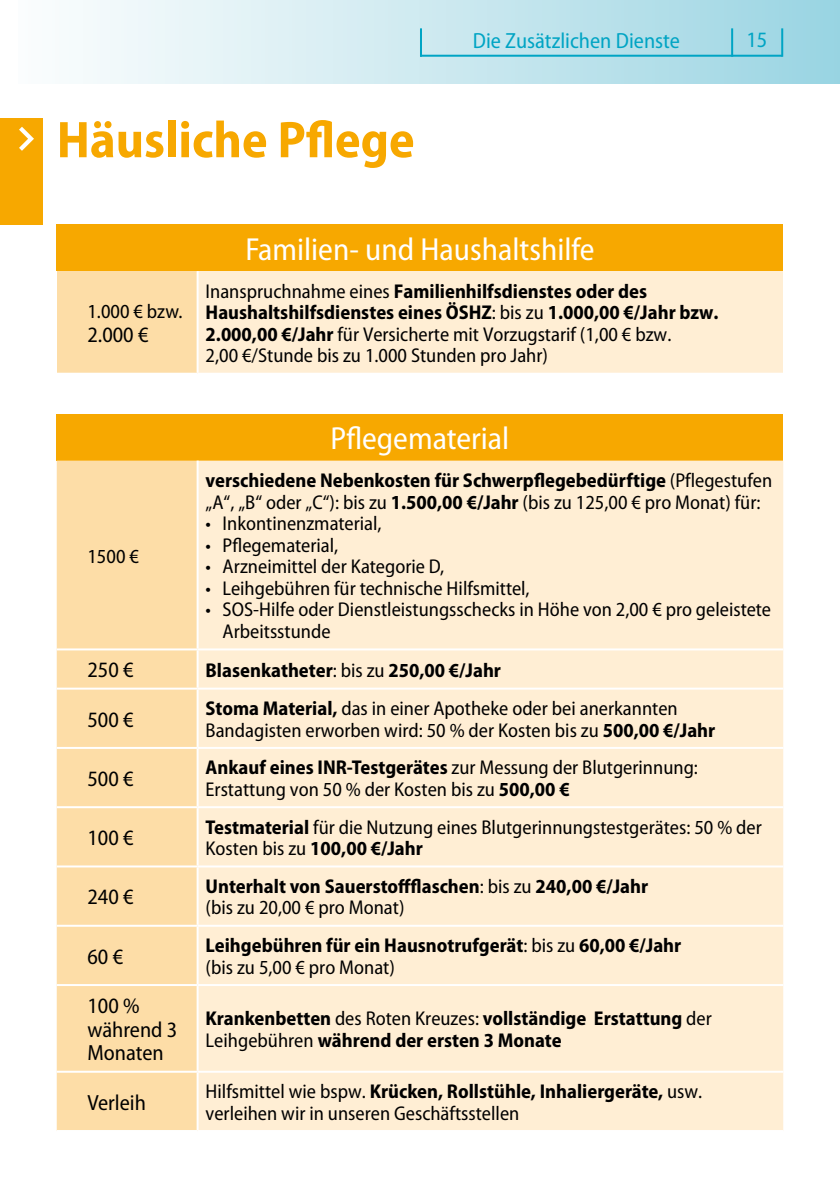
<style>
.page{position:relative;width:840px;height:1191px;background:#fff}
.page>*{position:absolute;margin:0;border:0;box-sizing:border-box;transform-origin:0 0}
.t1{font:700 semi-condensed 52px "Myriad Pro";color:#f7a800}
.t2{font:semi-condensed 32px "Myriad Pro";color:#fff}
.t3{font:semi-condensed 22px/23.8px "Myriad Pro";color:#000}
.t4{font:semi-condensed 22px "Myriad Pro";color:#00a4c4}
.t5{font:semi-condensed 20px/21.6px "Myriad Pro";color:#000}
.t6{font:700 semi-condensed 20px/21.6px "Myriad Pro";color:#000}
.s1{font-weight:700}
.s2{font-weight:400}
</style>
<div class="page">
<div style="left:0;top:0;width:839px;height:84px;background:linear-gradient(to right,#fffffe,#9ad4e2)"></div>
<hr style="left:420px;top:55px;width:362px;height:2px;background:#00a4c4">
<hr style="left:420px;top:28px;width:2px;height:29px;background:#00a4c4">
<hr style="left:780px;top:28px;width:2px;height:29px;background:#00a4c4">
<hr style="left:730px;top:28px;width:2px;height:29px;background:#00a4c4">
<div style="left:0;top:0;width:17px;height:84px;background:#fff"></div>
<div style="left:0;top:118px;width:43px;height:106px;background:#f7a800"></div>
<svg style="left:19px;top:127px;width:15px;height:24px"></svg>
<div style="left:57px;top:224px;width:725px;height:47px;background:#f7a800"></div>
<div style="left:57px;top:271px;width:140px;height:103px;background:#fddda7"></div>
<div style="left:197px;top:271px;width:585px;height:103px;background:#ffeed4"></div>
<hr style="left:196px;top:271px;width:2px;height:102px;background:#fff">
<hr style="left:57px;top:373px;width:140px;height:2px;background:#fff">
<hr style="left:197px;top:373px;width:585px;height:2px;background:#fff">
<div style="left:57px;top:414px;width:725px;height:46px;background:#f7a800"></div>
<div style="left:57px;top:460px;width:139px;height:670px;background:#fddda7"></div>
<div style="left:198px;top:460px;width:584px;height:670px;background:#ffeed4"></div>
<hr style="left:57px;top:648px;width:140px;height:2px;background:#fff">
<hr style="left:197px;top:648px;width:585px;height:2px;background:#fff">
<hr style="left:57px;top:687px;width:140px;height:2px;background:#fff">
<hr style="left:197px;top:687px;width:585px;height:2px;background:#fff">
<hr style="left:57px;top:747px;width:140px;height:2px;background:#fff">
<hr style="left:197px;top:747px;width:585px;height:2px;background:#fff">
<hr style="left:57px;top:806px;width:140px;height:2px;background:#fff">
<hr style="left:197px;top:806px;width:585px;height:2px;background:#fff">
<hr style="left:57px;top:865px;width:140px;height:2px;background:#fff">
<hr style="left:197px;top:865px;width:585px;height:2px;background:#fff">
<hr style="left:57px;top:924px;width:140px;height:2px;background:#fff">
<hr style="left:197px;top:924px;width:585px;height:2px;background:#fff">
<hr style="left:57px;top:984px;width:140px;height:2px;background:#fff">
<hr style="left:197px;top:984px;width:585px;height:2px;background:#fff">
<hr style="left:57px;top:1070px;width:140px;height:2px;background:#fff">
<hr style="left:197px;top:1070px;width:585px;height:2px;background:#fff">
<h1 class="t1" style="left:57px;top:111px;width:359px">Häusliche Pflege</h1>
<p class="t4" style="left:472px;top:28px;width:208px">Die Zusätzlichen Dienste</p>
<p class="t4" style="left:746px;top:28px;width:22px">15</p>
<p class="t5" style="left:87px;top:301px;width:96px">1.000 € bzw.</p>
<p class="t3" style="left:87px;top:323px;width:63px">2.000 €</p>
<p class="t5" style="left:87px;top:545px;width:53px">1500 €</p>
<h2 class="t2" style="left:245px;top:232px;width:350px">Familien- und Haushaltshilfe</h2>
<p class="t5" style="left:205px;top:280px;width:514px">Inanspruchnahme eines <span class="s1">Familienhilfsdienstes oder des Haushaltshilfsdienstes eines ÖSHZ</span>: bis zu <span class="s1">1.000,00 €/Jahr bzw.<br>2.000,00 €/Jahr</span> für Versicherte mit Vorzugstarif (1,00 € bzw.<br>2,00 €/Stunde bis zu 1.000 Stunden pro Jahr)</p>
<h2 class="t2" style="left:330px;top:421px;width:180px">Pflegematerial</h2>
<p class="t6" style="left:205px;top:470px;width:568px">verschiedene Nebenkosten für Schwerpflegebedürftige <span class="s2">(Pflegestufen „A“, „B“ oder „C“): bis zu</span> 1.500,00 €/Jahr <span class="s2">(bis zu 125,00 € pro Monat) für:</span></p>
<p class="t5" style="left:205px;top:513px;width:177px">• Inkontinenzmaterial,</p>
<p class="t5" style="left:205px;top:534px;width:134px">• Pflegematerial,</p>
<p class="t5" style="left:205px;top:556px;width:240px">• Arzneimittel der Kategorie D,</p>
<p class="t5" style="left:205px;top:578px;width:325px">• Leihgebühren für technische Hilfsmittel,</p>
<p class="t5" style="left:222px;top:599px;width:549px;text-indent:-17px">• SOS-Hilfe oder Dienstleistungsschecks in Höhe von 2,00 € pro geleistete<br>Arbeitsstunde</p>
<p class="t3" style="left:87px;top:658px;width:48px">250 €</p>
<p class="t6" style="left:205px;top:659px;width:297px">Blasenkatheter<span class="s2">: bis zu</span> 250,00 €/Jahr</p>
<p class="t3" style="left:87px;top:707px;width:48px">500 €</p>
<p class="t5" style="left:205px;top:698px;width:511px"><span class="s1">Stoma Material,</span> das in einer Apotheke oder bei anerkannten<br>Bandagisten erworben wird: 50 % der Kosten bis zu <span class="s1">500,00 €/Jahr</span></p>
<p class="t3" style="left:87px;top:767px;width:48px">500 €</p>
<p class="t5" style="left:205px;top:757px;width:493px"><span class="s1">Ankauf eines INR-Testgerätes</span> zur Messung der Blutgerinnung:<br>Erstattung von 50 % der Kosten bis zu <span class="s1">500,00 €</span></p>
<p class="t3" style="left:87px;top:826px;width:48px">100 €</p>
<p class="t5" style="left:205px;top:816px;width:557px"><span class="s1">Testmaterial</span> für die Nutzung eines Blutgerinnungstestgerätes: 50 % der<br>Kosten bis zu <span class="s1">100,00 €/Jahr</span></p>
<p class="t3" style="left:87px;top:885px;width:48px">240 €</p>
<p class="t6" style="left:205px;top:875px;width:444px">Unterhalt von Sauerstoffflaschen<span class="s2">: bis zu</span> 240,00 €/Jahr <span class="s2">(bis zu 20,00 € pro Monat)</span></p>
<p class="t3" style="left:87px;top:945px;width:37px">60 €</p>
<p class="t6" style="left:205px;top:935px;width:477px">Leihgebühren für ein Hausnotrufgerät<span class="s2">: bis zu</span> 60,00 €/Jahr <span class="s2">(bis zu 5,00 € pro Monat)</span></p>
<p class="t3" style="left:87px;top:994px;width:91px">100 % während 3<br>Monaten</p>
<p class="t6" style="left:205px;top:1007px;width:507px">Krankenbetten <span class="s2">des Roten Kreuzes:</span> vollständige Erstattung <span class="s2">der<br>Leihgebühren</span> während der ersten 3 Monate</p>
<p class="t3" style="left:87px;top:1090px;width:60px">Verleih</p>
<p class="t5" style="left:205px;top:1081px;width:498px">Hilfsmittel wie bspw. <span class="s1">Krücken, Rollstühle, Inhaliergeräte,</span> usw. verleihen wir in unseren Geschäftsstellen</p>
</div>
